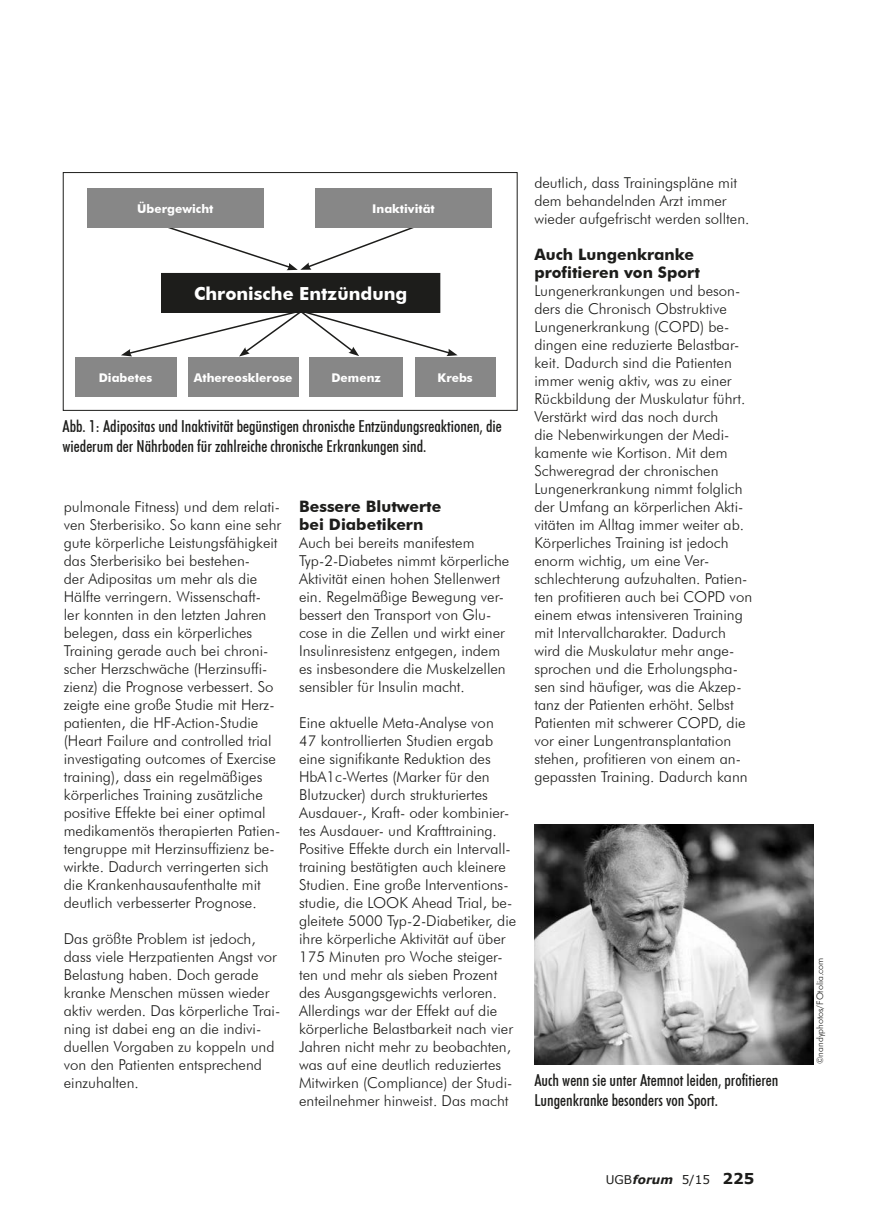
<style>
.page{position:relative;width:893px;height:1208px;background:#fff}
.page>*{position:absolute;margin:0;border:0;box-sizing:border-box;transform-origin:0 0}
.t1{font:700 18px "Futura BT";color:#fff}
.t2{font:500 condensed 16.5px/19.8px "Futura BT";color:#1d1d1b}
.t3{font:700 15.75px/18px "Futura BT";color:#1d1d1b}
.t4{font:300 15px/18px "Futura BT";color:#1d1d1b}
.t5{font:700 12px "Futura BT";color:#fff}
.t6{font:12px "Verdana";color:#1d1d1b}
.t7{font:300 9px "Futura BT";color:#1d1d1b}
.s1{font-weight:700;font-style:italic}
.s2{font-weight:700;font-size:15px}
</style>
<div class="page">
<div style="left:162px;top:273px;width:278px;height:39px;background:#1d1d1b"></div>
<div style="left:63px;top:172px;width:454px;height:238px;border:1px solid #1d1d1b"></div>
<svg style="left:168px;top:225px;width:246px;height:45px"></svg>
<svg style="left:121px;top:309px;width:337px;height:47px"></svg>
<div style="left:87px;top:189px;width:176px;height:39px;background:#878787"></div>
<div style="left:75px;top:357px;width:101px;height:39px;background:#878787"></div>
<div style="left:188px;top:357px;width:110px;height:39px;background:#878787"></div>
<div style="left:310px;top:357px;width:93px;height:39px;background:#878787"></div>
<div style="left:415px;top:357px;width:80px;height:39px;background:#878787"></div>
<div style="left:316px;top:189px;width:176px;height:39px;background:#878787"></div>
<img style="left:534px;top:824px;width:280px;height:240px">
<p class="t5" style="left:137px;top:201px;width:78px">Übergewicht</p>
<p class="t5" style="left:372px;top:201px;width:64px">Inaktivität</p>
<p class="t1" style="left:194px;top:282px;width:215px">Chronische Entzündung</p>
<p class="t5" style="left:99px;top:370px;width:55px">Diabetes</p>
<p class="t5" style="left:194px;top:370px;width:100px">Athereosklerose</p>
<p class="t5" style="left:331px;top:370px;width:51px">Demenz</p>
<p class="t5" style="left:438px;top:370px;width:37px">Krebs</p>
<p class="t2" style="left:62px;top:416px;width:441px">Abb. 1: Adipositas und Inaktivität begünstigen chronische Entzündungsreaktionen, die wiederum der Nährboden für zahlreiche chronische Erkrankungen sind.</p>
<p class="t4" style="left:64px;top:497px;width:219px">pulmonale Fitness) und dem relati&shy;ven Sterberisiko. So kann eine sehr gute körperliche Leistungsfähigkeit das Sterberisiko bei bestehen-<br>der Adipositas um mehr als die Hälfte verringern. Wissenschaft-<br>ler konnten in den letzten Jahren belegen, dass ein körperliches Training gerade auch bei chroni&shy;scher Herzschwäche (Herzinsuffi&shy;zienz) die Prognose verbessert. So zeigte eine große Studie mit Herz&shy;patienten, die HF-Action-Studie (Heart Failure and controlled trial investigating outcomes of Exercise training), dass ein regelmäßiges körperliches Training zusätzliche positive Effekte bei einer optimal medikamentös therapierten Patien&shy;tengruppe mit Herzinsuffizienz be&shy;wirkte. Dadurch verringerten sich die Krankenhausaufenthalte mit deutlich verbesserter Prognose.</p>
<p class="t4" style="left:64px;top:929px;width:218px">Das größte Problem ist jedoch, dass viele Herzpatienten Angst vor<br>Belastung haben. Doch gerade kranke Menschen müssen wieder aktiv werden. Das körperliche Trai&shy;ning ist dabei eng an die indivi&shy;duellen Vorgaben zu koppeln und von den Patienten entsprechend einzuhalten.</p>
<p class="t3" style="left:299px;top:497px;width:144px">Bessere Blutwerte bei Diabetikern</p>
<p class="t4" style="left:299px;top:533px;width:212px">Auch bei bereits manifestem<br>Typ-2-Diabetes nimmt körperliche<br>Aktivität einen hohen Stellenwert ein. Regelmäßige Bewegung ver&shy;bessert den Transport von Glu&shy;cose in die Zellen und wirkt einer<br>Insulinresistenz entgegen, indem es insbesondere die Muskelzellen sensibler für Insulin macht.</p>
<p class="t4" style="left:299px;top:713px;width:219px">Eine aktuelle Meta-Analyse von<br>47 kontrollierten Studien ergab eine signifikante Reduktion des HbA1c-Wertes (Marker für den Blutzucker) durch strukturiertes Ausdauer-, Kraft- oder kombinier&shy;tes Ausdauer- und Krafttraining.<br>Positive Effekte durch ein Intervall&shy;training bestätigten auch kleinere Studien. Eine große Interventions&shy;studie, die LOOK Ahead Trial, be&shy;gleitete 5000 Typ-2-Diabetiker, die ihre körperliche Aktivität auf über 175 Minuten pro Woche steiger&shy;ten und mehr als sieben Prozent des Ausgangsgewichts verloren.<br>Allerdings war der Effekt auf die körperliche Belastbarkeit nach vier Jahren nicht mehr zu beobachten, was auf eine deutlich reduziertes Mitwirken (Compliance) der Studi&shy;enteilnehmer hinweist. Das macht</p>
<p class="t4" style="left:534px;top:173px;width:217px">deutlich, dass Trainingspläne mit dem behandelnden Arzt immer wieder aufgefrischt werden sollten.</p>
<p class="t3" style="left:534px;top:245px;width:167px">Auch Lungenkranke profitieren von Sport</p>
<p class="t4" style="left:534px;top:281px;width:219px">Lungenerkrankungen und beson&shy;ders die Chronisch Obstruktive<br>Lungenerkrankung (COPD) be&shy;dingen eine reduzierte Belastbar&shy;keit. Dadurch sind die Patienten immer wenig aktiv, was zu einer<br>Rückbildung der Muskulatur führt.<br>Verstärkt wird das noch durch<br>die Nebenwirkungen der Medi&shy;kamente wie Kortison. Mit dem<br>Schweregrad der chronischen<br>Lungenerkrankung nimmt folglich der Umfang an körperlichen Akti&shy;vitäten im Alltag immer weiter ab.<br>Körperliches Training ist jedoch enorm wichtig, um eine Ver&shy;schlechterung aufzuhalten. Patien&shy;ten profitieren auch bei COPD von einem etwas intensiveren Training mit Intervallcharakter. Dadurch wird die Muskulatur mehr ange&shy;sprochen und die Erholungspha&shy;sen sind häufiger, was die Akzep&shy;tanz der Patienten erhöht. Selbst<br>Patienten mit schwerer COPD, die vor einer Lungentransplantation stehen, profitieren von einem an&shy;gepassten Training. Dadurch kann</p>
<p class="t2" style="left:534px;top:1069px;width:246px">Auch wenn sie unter Atemnot leiden, profitieren<br>Lungenkranke besonders von Sport.</p>
<p class="t6" style="left:606px;top:1171px;width:150px">UGB<span class="s1">forum</span> 5/15 <span class="s2">225</span></p>
<p class="t7" style="left:814px;top:1064px;width:108px;rotate:-90deg">©nandyphotos/FOtolia.com</p>
</div>
